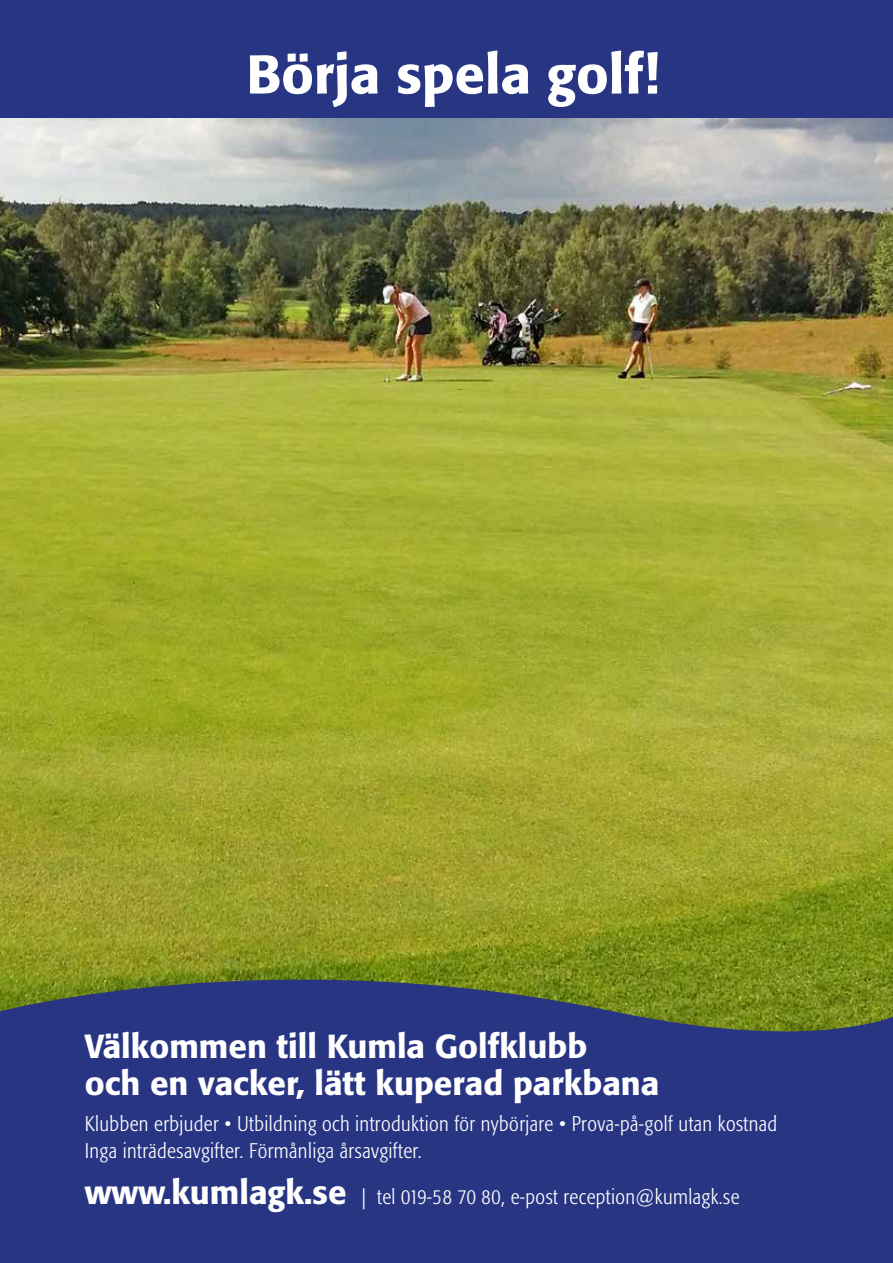
<style>
.page{position:relative;width:893px;height:1263px;background:#fff}
.page>*{position:absolute;margin:0;border:0;box-sizing:border-box;transform-origin:0 0}
.t1{font:500 54px "Formata";color:#fff}
.t2{font:500 33px/37.5px "Formata";color:#fff}
.t3{font:300 condensed 21px/27px "Formata";letter-spacing:.02em;color:#fff}
.s1{font-weight:500;font-stretch:normal;font-size:33px}
</style>
<div class="page">
<img style="left:0;top:118px;width:893px;height:822px">
<svg style="left:0;top:940px;width:893px;height:323px;background:#37456f"></svg>
<div style="left:0;top:0;width:893px;height:118px;background:#283583"></div>
<h1 class="t1" style="left:246px;top:41px;width:414px">Börja spela golf!</h1>
<h2 class="t2" style="left:85px;top:1027px;width:576px">Välkommen till Kumla Golfklubb<br>och en vacker, lätt kuperad parkbana</h2>
<p class="t3" style="left:85px;top:1110px;width:694px">Klubben erbjuder • Utbildning och introduktion för nybörjare • Prova-på-golf utan kostnad<br>Inga inträdesavgifter. Förmånliga årsavgifter.</p>
<p class="t3" style="left:85px;top:1183px;width:656px"><span class="s1">www.kumlagk.se</span> | tel 019-58 70 80, e-post reception@kumlagk.se</p>
</div>
